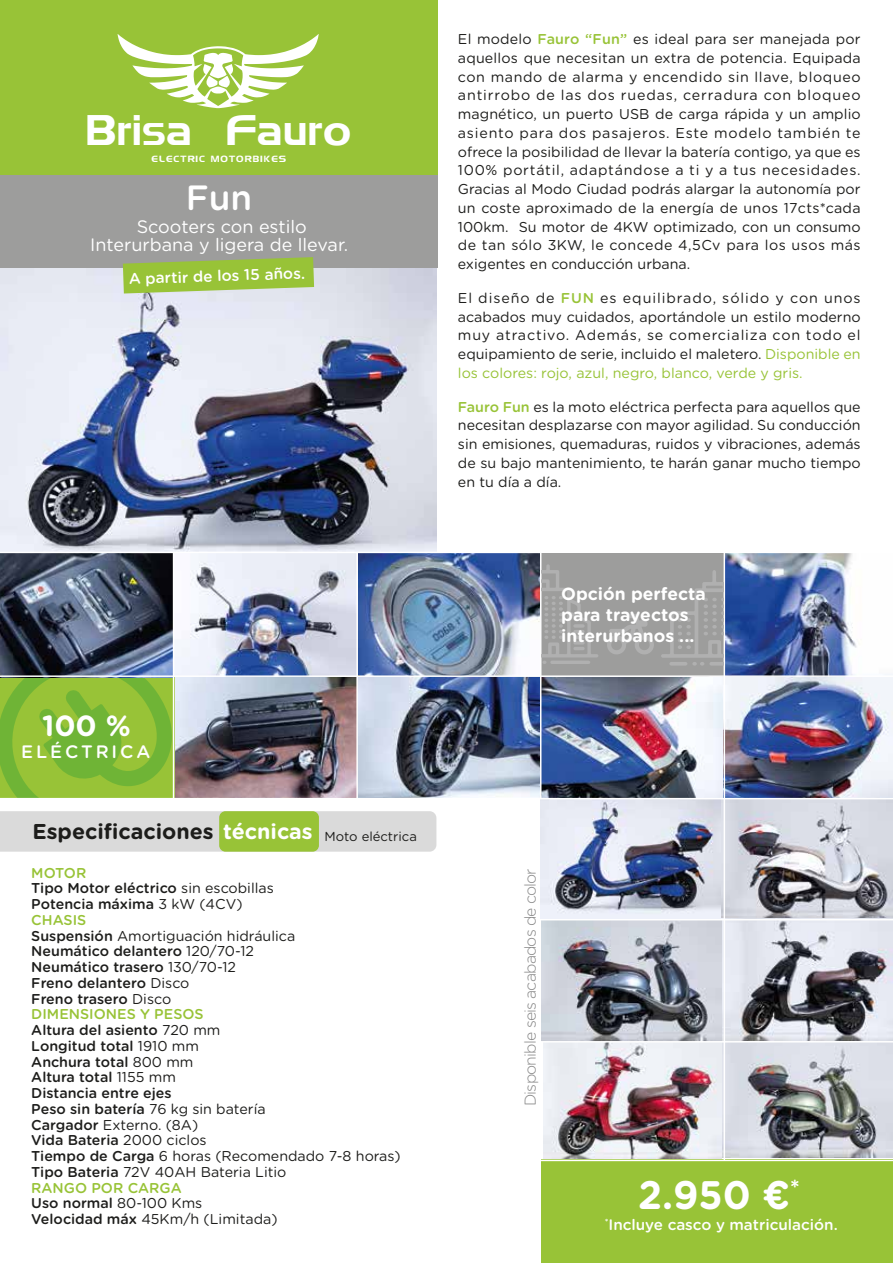
<style>
.page{position:relative;width:893px;height:1263px;background:#fff}
.page>*{position:absolute;margin:0;border:0;box-sizing:border-box;transform-origin:0 0}
.t1{font:42.6px "Denmark";color:#fff}
.t2{font:700 39.75px "Gotham Rounded";color:#fff}
.t3{font:500 35.1px "Gotham Rounded";color:#fff}
.t4{font:700 29.1px "Gotham Rounded";color:#fff}
.t5{font:700 21.45px "Gotham Rounded";color:#1d1d1b}
.t6{font:18px/17.9px "Gotham Rounded";color:#fff;text-align:center}
.t7{font:500 18px "Gotham Rounded";letter-spacing:.16em;color:#fff}
.t8{font:700 17.55px/21px "Gotham Rounded";color:#fff}
.t9{font:300 15.75px "Gotham Rounded";letter-spacing:-.05em;color:#878787}
.t10{font:500 15.45px "Gotham Rounded";color:#fff}
.t11{font:500 15.3px "Gotham Rounded";color:#fff}
.t12{font:14.25px/18.8px "Gotham Rounded";color:#1d1d1b;text-align:justify}
.t13{font:500 14.25px/15.8px "Gotham Rounded";color:#1d1d1b}
.t14{font:9px "Denmark";letter-spacing:.12em;color:#fff}
.s1{color:#fff}
.s2{color:#98c337}
.s3{font-weight:400}
.s4{font-weight:500;color:#98c337}
</style>
<div class="page">
<img style="left:0;top:268px;width:437px;height:284px">
<img style="left:358px;top:553px;width:182px;height:122px">
<img style="left:722px;top:1040px;width:171px;height:117px">
<img style="left:543px;top:1042px;width:178px;height:117px">
<img style="left:542px;top:920px;width:192px;height:121px">
<img style="left:723px;top:917px;width:170px;height:123px">
<img style="left:359px;top:677px;width:534px;height:121px">
<img style="left:174px;top:677px;width:185px;height:121px">
<img style="left:540px;top:793px;width:184px;height:126px">
<img style="left:722px;top:795px;width:171px;height:122px">
<div style="left:0;top:169px;width:437px;height:99px;background:#9d9d9c"></div>
<svg style="left:0;top:678px;width:172px;height:120px;background:#86bc36"></svg>
<div style="left:541px;top:1159px;width:352px;height:104px;background:#98c337"></div>
<div style="left:0;top:0;width:437px;height:175px;background:#98c337"></div>
<div style="left:0;top:811px;width:436px;height:41px;background:#dadada"></div>
<div style="left:219px;top:811px;width:100px;height:41px;background:#98c337;border-radius:6px"></div>
<img style="left:0;top:553px;width:356px;height:125px">
<img style="left:725px;top:553px;width:168px;height:122px">
<hr style="left:0;top:798px;width:893px;height:1px;background:#fff">
<hr style="left:536px;top:1041px;width:357px;height:1px;background:#fff">
<hr style="left:536px;top:1160px;width:357px;height:1px;background:#fff">
<hr style="left:173px;top:552px;width:1px;height:247px;background:#fff">
<hr style="left:356px;top:552px;width:2px;height:247px;background:#fff">
<svg style="left:118px;top:34px;width:201px;height:74px"></svg>
<svg style="left:123px;top:257px;width:191px;height:36px;background:#9ec14e"></svg>
<hr style="left:536px;top:919px;width:357px;height:1px;background:#fff">
<div style="left:541px;top:553px;width:183px;height:123px;background:#9d9d9c"></div>
<hr style="left:724px;top:552px;width:1px;height:608px;background:#fff">
<hr style="left:0;top:675px;width:893px;height:2px;background:#fff">
<hr style="left:540px;top:552px;width:1px;height:247px;background:#fff">
<svg style="left:661px;top:570px;width:63px;height:96px"></svg>
<svg style="left:542px;top:564px;width:56px;height:100px"></svg>
<svg style="left:607px;top:614px;width:47px;height:40px"></svg>
<h1 class="t1" style="left:85px;top:105px;width:267px">Brisa Fauro</h1>
<p class="t14" style="left:152px;top:154px;width:136px">ELECTRIC MOTORBIKES</p>
<h3 class="t3" style="left:186px;top:172px;width:68px">Fun</h3>
<p class="t6" style="left:90px;top:217px;width:259px">Scooters con estilo<br>Interurbana y ligera de llevar.</p>
<p class="t10" style="left:128px;top:268px;width:178px;rotate:-2deg">A partir de los 15 años.</p>
<h3 class="t4" style="left:42px;top:704px;width:90px">100 %</h3>
<p class="t7" style="left:21px;top:739px;width:131px">ELÉCTRICA</p>
<h3 class="t5" style="left:32px;top:815px;width:386px">Especificaciones <span class="s1">técnicas</span> <sub>Moto</sub> <sub>eléctrica</sub></h3>
<p class="t13" style="left:31px;top:864px;width:371px"><span class="s2">MOTOR<br></span>Tipo Motor eléctrico <span class="s3">sin escobillas<br></span>Potencia máxima <span class="s3">3 kW (4CV)<br></span><span class="s2">CHASIS<br></span>Suspensión <span class="s3">Amortiguación hidráulica<br></span>Neumático delantero <span class="s3">120/70-12<br></span>Neumático trasero <span class="s3">130/70-12<br></span>Freno delantero <span class="s3">Disco<br></span>Freno trasero <span class="s3">Disco<br></span><span class="s2">DIMENSIONES Y PESOS<br></span>Altura del asiento <span class="s3">720 mm<br></span>Longitud total <span class="s3">1910 mm<br></span>Anchura total <span class="s3">800 mm<br></span>Altura total <span class="s3">1155 mm<br></span>Distancia entre ejes<br>Peso sin batería <span class="s3">76 kg sin batería<br></span>Cargador <span class="s3">Externo. (8A)<br></span>Vida Bateria <span class="s3">2000 ciclos<br></span>Tiempo de Carga <span class="s3">6 horas (Recomendado 7-8 horas)<br></span>Tipo Bateria <span class="s3">72V 40AH Bateria Litio<br></span><span class="s2">RANGO POR CARGA<br></span>Uso normal <span class="s3">80-100 Kms<br></span>Velocidad máx <span class="s3">45Km/h (Limitada)</span></p>
<p class="t12" style="left:458px;top:29px;width:404px">El modelo <span class="s4">Fauro “Fun”</span> es ideal para ser manejada por aquellos que necesitan un extra de potencia. Equipada con mando de alarma y encendido sin llave, bloqueo antirrobo de las dos ruedas, cerradura con bloqueo magnético, un puerto USB de carga rápida y un amplio asiento para dos pasajeros. Este modelo también te ofrece la posibilidad de llevar la batería contigo, ya que es 100% portátil, adaptándose a ti y a tus necesidades.<br>Gracias al Modo Ciudad podrás alargar la autonomía por un coste aproximado de la energía de unos 17cts*cada 100km. Su motor de 4KW optimizado, con un consumo de tan sólo 3KW, le concede 4,5Cv para los usos más exigentes en conducción urbana.</p>
<p class="t12" style="left:458px;top:288px;width:404px">El diseño de <span class="s4">FUN</span> es equilibrado, sólido y con unos acabados muy cuidados, aportándole un estilo moderno muy atractivo. Además, se comercializa con todo el equipamiento de serie, incluido el maletero. <span class="s2">Disponible en los colores: rojo, azul, negro, blanco, verde y gris.</span></p>
<p class="t12" style="left:458px;top:397px;width:404px"><span class="s4">Fauro Fun</span> es la moto eléctrica perfecta para aquellos que necesitan desplazarse con mayor agilidad. Su conducción sin emisiones, quemaduras, ruidos y vibraciones, además de su bajo mantenimiento, te harán ganar mucho tiempo en tu día a día.</p>
<p class="t8" style="left:561px;top:583px;width:146px">Opción perfecta para trayectos interurbanos ...</p>
<p class="t9" style="left:520px;top:1106px;width:239px;rotate:-90deg">Disponible seis acabados de color</p>
<h2 class="t2" style="left:638px;top:1166px;width:163px">2.950 €<sup>*</sup></h2>
<p class="t11" style="left:605px;top:1213px;width:235px"><sup>*</sup>Incluye casco y matriculación.</p>
</div>
